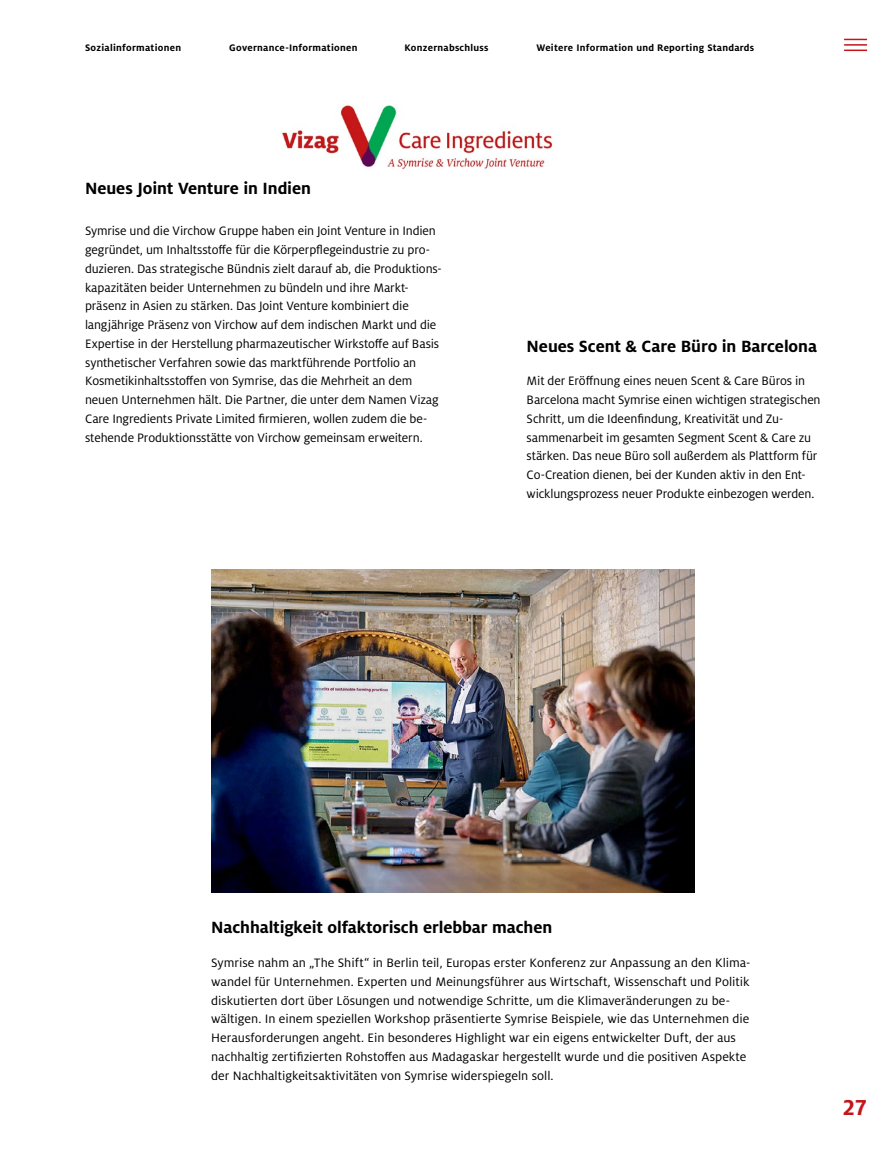
<style>
.page{position:relative;width:893px;height:1149px;background:#fff}
.page>*{position:absolute;margin:0;border:0;box-sizing:border-box;transform-origin:0 0}
.t1{font:700 24px "Milo OT";color:#c41619}
.t2{font:700 18px "Milo OT";letter-spacing:-.005em;color:#000}
.t3{font:13.5px/18.8px "Milo OT";letter-spacing:-.005em;color:#000}
.t4{font:700 10.5px "Milo OT";letter-spacing:.025em;color:#000}
</style>
<div class="page">
<svg style="left:844px;top:39px;width:23px;height:1px"></svg>
<hr style="left:844px;top:44px;width:23px;height:2px;background:#c41619">
<svg style="left:844px;top:50px;width:23px;height:1px"></svg>
<img style="left:211px;top:569px;width:483px;height:322px">
<img style="left:282px;top:105px;width:271px;height:65px">
<p class="t4" style="left:85px;top:42px;width:98px">Sozialinformationen</p>
<p class="t4" style="left:229px;top:42px;width:130px">Governance-Informationen</p>
<p class="t4" style="left:404px;top:42px;width:86px">Konzernabschluss</p>
<p class="t4" style="left:536px;top:42px;width:219px">Weitere Information und Reporting Standards</p>
<h2 class="t2" style="left:85px;top:178px;width:227px">Neues Joint Venture in Indien</h2>
<p class="t3" style="left:85px;top:222px;width:358px">Symrise und die Virchow Gruppe haben ein Joint Venture in Indien gegründet, um Inhaltsstoffe für die Körperpflegeindustrie zu pro&shy;duzieren. Das strategische Bündnis zielt darauf ab, die Produktions&shy;kapazitäten beider Unternehmen zu bündeln und ihre Markt&shy;präsenz in Asien zu stärken. Das Joint Venture kombiniert die langjährige Präsenz von Virchow auf dem indischen Markt und die Expertise in der Herstellung pharmazeutischer Wirkstoffe auf Basis synthetischer Verfahren sowie das marktführende Portfolio an Kosmetikinhaltsstoffen von Symrise, das die Mehrheit an dem neuen Unternehmen hält. Die Partner, die unter dem Namen Vizag Care Ingredients Private Limited firmieren, wollen zudem die be&shy;stehende Produktionsstätte von Virchow gemeinsam erweitern.</p>
<h2 class="t2" style="left:527px;top:336px;width:292px">Neues Scent &amp; Care Büro in Barcelona</h2>
<p class="t3" style="left:527px;top:372px;width:296px">Mit der Eröffnung eines neuen Scent &amp; Care Büros in Barcelona macht Symrise einen wichtigen strategischen Schritt, um die Ideenfindung, Kreativität und Zu&shy;sammenarbeit im gesamten Segment Scent &amp; Care zu stärken. Das neue Büro soll außerdem als Plattform für Co-Creation dienen, bei der Kunden aktiv in den Ent&shy;wicklungsprozess neuer Produkte einbezogen werden.</p>
<h2 class="t2" style="left:211px;top:917px;width:343px">Nachhaltigkeit olfaktorisch erlebbar machen</h2>
<p class="t3" style="left:211px;top:953px;width:541px">Symrise nahm an „The Shift“ in Berlin teil, Europas erster Konferenz zur Anpassung an den Klima&shy;wandel für Unternehmen. Experten und Meinungsführer aus Wirtschaft, Wissenschaft und Politik diskutierten dort über Lösungen und notwendige Schritte, um die Klimaveränderungen zu be&shy;wältigen. In einem speziellen Workshop präsentierte Symrise Beispiele, wie das Unternehmen die Herausforderungen angeht. Ein besonderes Highlight war ein eigens entwickelter Duft, der aus nachhaltig zertifizierten Rohstoffen aus Madagaskar hergestellt wurde und die positiven Aspekte der Nachhaltigkeitsaktivitäten von Symrise widerspiegeln soll.</p>
<h1 class="t1" style="left:843px;top:1093px;width:26px">27</h1>
</div>
